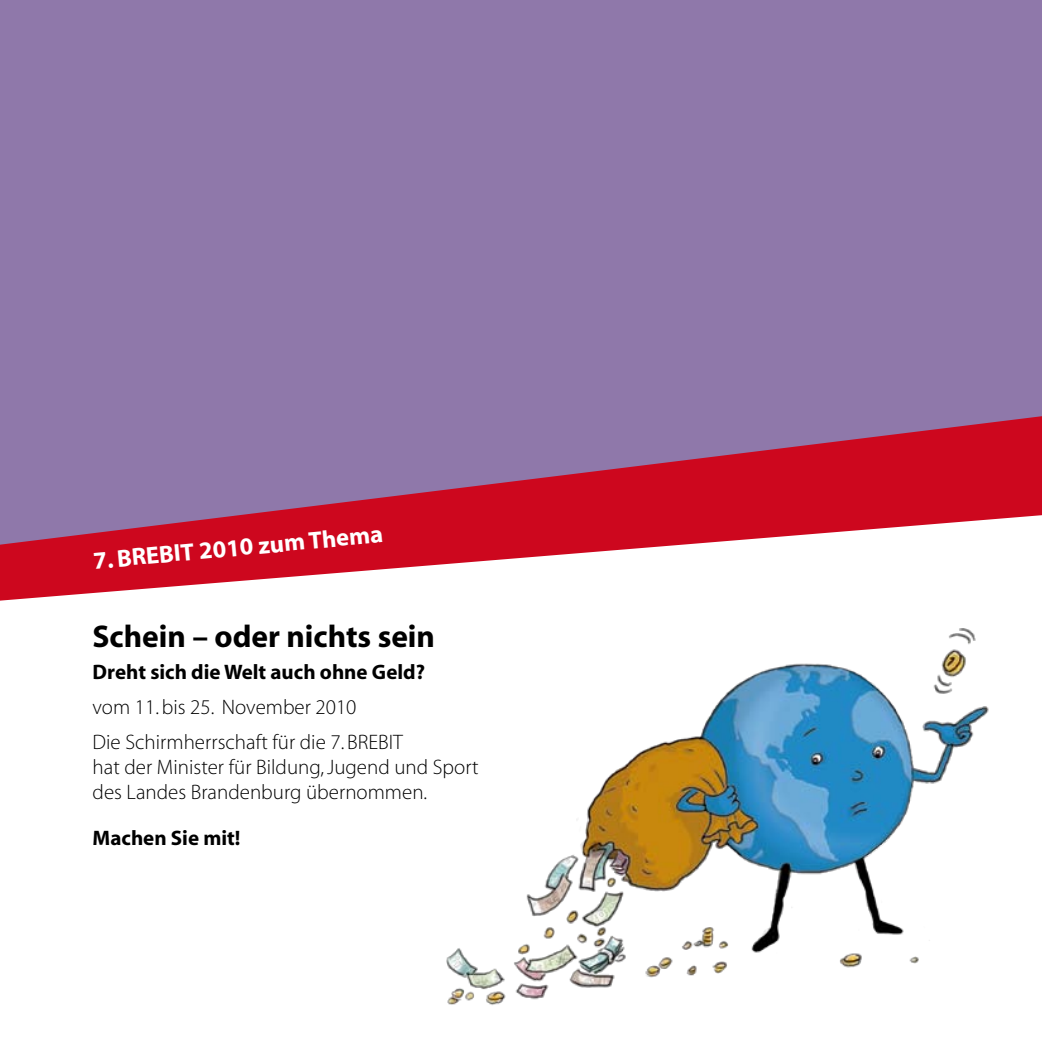
<style>
.page{position:relative;width:1042px;height:1042px;background:#fff}
.page>*{position:absolute;margin:0;border:0;box-sizing:border-box;transform-origin:0 0}
.t1{font:31.5px "Myriad MM 700 600";color:#000}
.t2{font:24.5px "Myriad MM 700 600";color:#fff}
.t3{font:21px/35.2px "Myriad MM 215 600";color:#000}
.t4{font:21px "Myriad MM 700 600";color:#000}
</style>
<div class="page">
<div style="left:0;top:0;width:1042px;height:416px;background:#8f78aa"></div>
<svg style="left:0;top:416px;width:1042px;height:184px;background:#bb5472"></svg>
<img style="left:437px;top:561px;width:554px;height:444px">
<p class="t2" style="left:92px;top:548px;width:292px;rotate:-5deg">7. BREBIT 2010 zum Thema</p>
<h1 class="t1" style="left:93px;top:621px;width:344px">Schein – oder nichts sein</h1>
<p class="t4" style="left:93px;top:661px;width:334px">Dreht sich die Welt auch ohne Geld?</p>
<p class="t3" style="left:93px;top:690px;width:312px">vom 11. bis 25. November 2010<br>Die Schirmherrschaft für die 7. BREBIT</p>
<p class="t3" style="left:93px;top:755px;width:387px;line-height:25.2px">hat der Minister für Bildung, Jugend und Sport des Landes Brandenburg übernommen.</p>
<p class="t4" style="left:93px;top:828px;width:149px">Machen Sie mit!</p>
</div>
